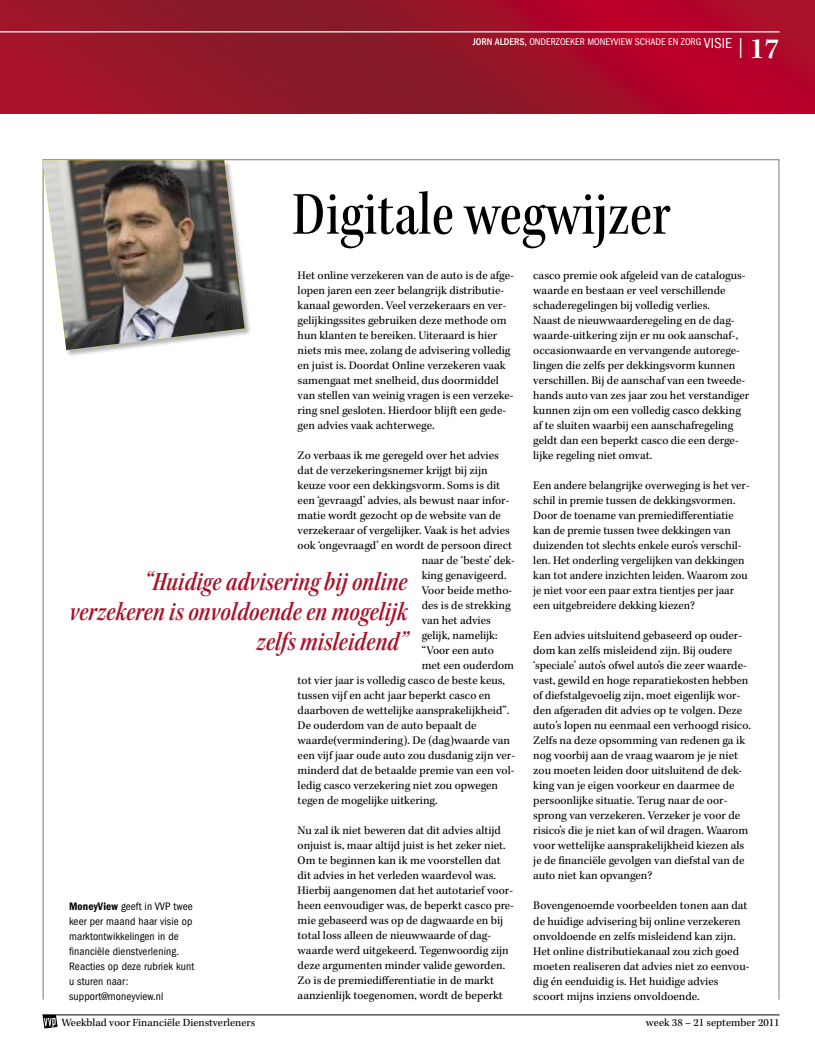
<style>
.page{position:relative;width:815px;height:1053px;background:#fff}
.page>*{position:absolute;margin:0;border:0;box-sizing:border-box;transform-origin:0 0}
.t1{font:63.75px "Kepler Std Medium Cn Subh";letter-spacing:.005em;color:#000}
.t2{font:27.5px/30px "Kepler Std Semibold Cn It Subh";letter-spacing:.005em;color:#a9132a;text-align:right}
.t3{font:11.88px/15px "Kepler Std";color:#000}
.t4{font:condensed 11.25px/15px "ITC Franklin Gothic Std";letter-spacing:.01em;color:#000}
.t5{font:11.25px "Kepler Std";color:#000}
.t6{font:condensed 10px "ITC Franklin Gothic Std";color:#fff}
.s1{font-weight:500}
.s2{font-size:15px}
.s3{font-size:20px}
.s4{font-family:"Kepler Std";font-weight:600;font-stretch:normal;font-size:30px}
.s5{font-family:"ITC Franklin Gothic Std Dm Cd";font-stretch:normal}
</style>
<div class="page">
<svg style="left:0;top:0;width:815px;height:113px;background:#9d1229"></svg>
<hr style="left:0;top:31px;width:780px;height:1px;background:#fff">
<div style="left:43px;top:160px;width:209px;height:197px;background:#000;opacity:.3"></div>
<img style="left:43px;top:160px;width:202px;height:190px">
<hr style="left:43px;top:1014px;width:737px;height:1px;background:#000">
<svg style="left:43px;top:1014px;width:15px;height:14px"></svg>
<p class="t6" style="left:473px;top:36px;width:308px"><span class="s1">JORN ALDERS,</span> onderzoeker moneyview schade en zorg <span class="s2">Visie</span> <span class="s3">|</span> <span class="s4">17</span></p>
<h1 class="t1" style="left:292px;top:179px;width:380px">Digitale wegwijzer</h1>
<p class="t3" style="left:298px;top:268px;width:218px">Het online verzekeren van de auto is de afge&shy;lopen jaren een zeer belangrijk distributie&shy;kanaal geworden. Veel verzekeraars en ver&shy;gelijkingssites gebruiken deze methode om hun klanten te bereiken. Uiteraard is hier niets mis mee, zolang de advisering volledig en juist is. Doordat Online verzekeren vaak samengaat met snelheid, dus doormiddel van stellen van weinig vragen is een verzeke&shy;ring snel gesloten. Hierdoor blijft een gede&shy;gen advies vaak achterwege.</p>
<p class="t3" style="left:298px;top:448px;width:203px">Zo verbaas ik me geregeld over het advies</p>
<p class="t3" style="left:298px;top:463px;width:191px">dat de verzekeringsnemer krijgt bij zijn</p>
<p class="t3" style="left:298px;top:478px;width:204px">keuze voor een dekkingsvorm. Soms is dit</p>
<p class="t3" style="left:298px;top:493px;width:213px">een ‘gevraagd’ advies, als bewust naar infor-</p>
<p class="t3" style="left:298px;top:508px;width:205px">matie wordt gezocht op de website van de</p>
<p class="t3" style="left:298px;top:523px;width:214px">verzekeraar of vergelijker. Vaak is het advies</p>
<p class="t3" style="left:298px;top:538px;width:216px">ook ‘ongevraagd’ en wordt de persoon direct</p>
<p class="t3" style="left:422px;top:553px;width:95px">naar de ‘beste’ dek-</p>
<p class="t3" style="left:422px;top:568px;width:86px">king genavigeerd.</p>
<p class="t3" style="left:422px;top:583px;width:92px">Voor beide metho-</p>
<p class="t3" style="left:422px;top:598px;width:91px">des is de strekking</p>
<p class="t3" style="left:422px;top:613px;width:71px">van het advies</p>
<p class="t3" style="left:422px;top:628px;width:77px">gelijk, namelijk:</p>
<p class="t3" style="left:422px;top:643px;width:74px">“Voor een auto</p>
<p class="t3" style="left:422px;top:658px;width:94px">met een ouderdom</p>
<p class="t3" style="left:298px;top:673px;width:209px">tot vier jaar is volledig casco de beste keus,</p>
<p class="t3" style="left:298px;top:688px;width:195px">tussen vijf en acht jaar beperkt casco en</p>
<p class="t3" style="left:298px;top:703px;width:213px">daarboven de wettelijke aansprakelijkheid”.</p>
<p class="t3" style="left:298px;top:718px;width:181px">De ouderdom van de auto bepaalt de</p>
<p class="t3" style="left:298px;top:733px;width:214px">waarde(vermindering). De (dag)waarde van</p>
<p class="t3" style="left:298px;top:748px;width:219px">een vijf jaar oude auto zou dusdanig zijn ver-</p>
<p class="t3" style="left:298px;top:763px;width:218px">minderd dat de betaalde premie van een vol-</p>
<p class="t3" style="left:298px;top:778px;width:202px">ledig casco verzekering niet zou opwegen</p>
<p class="t3" style="left:298px;top:793px;width:142px">tegen de mogelijke uitkering.</p>
<p class="t3" style="left:298px;top:823px;width:218px">Nu zal ik niet beweren dat dit advies altijd onjuist is, maar altijd juist is het zeker niet.<br>Om te beginnen kan ik me voorstellen dat dit advies in het verleden waardevol was.<br>Hierbij aangenomen dat het autotarief voor&shy;heen eenvoudiger was, de beperkt casco pre&shy;mie gebaseerd was op de dagwaarde en bij total loss alleen de nieuwwaarde of dag&shy;waarde werd uitgekeerd. Tegenwoordig zijn deze argumenten minder valide geworden.<br>Zo is de premiedifferentiatie in de markt aanzienlijk toegenomen, wordt de beperkt</p>
<p class="t3" style="left:533px;top:268px;width:217px">casco premie ook afgeleid van de catalogus&shy;waarde en bestaan er veel verschillende schaderegelingen bij volledig verlies.<br>Naast de nieuwwaarderegeling en de dag&shy;waarde-uitkering zijn er nu ook aanschaf-, occasionwaarde en vervangende autorege&shy;lingen die zelfs per dekkingsvorm kunnen verschillen. Bij de aanschaf van een tweede&shy;hands auto van zes jaar zou het verstandiger kunnen zijn om een volledig casco dekking af te sluiten waarbij een aanschafregeling geldt dan een beperkt casco die een derge&shy;lijke regeling niet omvat.</p>
<p class="t3" style="left:533px;top:478px;width:218px">Een andere belangrijke overweging is het ver&shy;schil in premie tussen de dekkingsvormen.<br>Door de toename van premiedifferentiatie kan de premie tussen twee dekkingen van duizenden tot slechts enkele euro’s verschil&shy;len. Het onderling vergelijken van dekkingen kan tot andere inzichten leiden. Waarom zou je niet voor een paar extra tientjes per jaar een uitgebreidere dekking kiezen?</p>
<p class="t3" style="left:533px;top:628px;width:219px">Een advies uitsluitend gebaseerd op ouder&shy;dom kan zelfs misleidend zijn. Bij oudere ‘speciale’ auto’s ofwel auto’s die zeer waarde&shy;vast, gewild en hoge reparatiekosten hebben of diefstalgevoelig zijn, moet eigenlijk wor&shy;den afgeraden dit advies op te volgen. Deze auto's lopen nu eenmaal een verhoogd risico.<br>Zelfs na deze opsomming van redenen ga ik nog voorbij aan de vraag waarom je je niet zou moeten leiden door uitsluitend de dek&shy;king van je eigen voorkeur en daarmee de persoonlijke situatie. Terug naar de oor&shy;sprong van verzekeren. Verzeker je voor de risico’s die je niet kan of wil dragen. Waarom voor wettelijke aansprakelijkheid kiezen als je de financiële gevolgen van diefstal van de auto niet kan opvangen?</p>
<p class="t3" style="left:533px;top:898px;width:218px">Bovengenoemde voorbeelden tonen aan dat de huidige advisering bij online verzekeren onvoldoende en zelfs misleidend kan zijn.<br>Het online distributiekanaal zou zich goed moeten realiseren dat advies niet zo eenvou&shy;dig én eenduidig is. Het huidige advies scoort mijns inziens onvoldoende.</p>
<h2 class="t2" style="left:69px;top:567px;width:340px">“Huidige advisering bij online verzekeren is onvoldoende en mogelijk zelfs misleidend”</h2>
<p class="t4" style="left:69px;top:898px;width:127px"><span class="s5">MoneyView</span> geeft in VVP twee keer per maand haar visie op marktontwikkelingen in de financiële dienstverlening.<br>Reacties op deze rubriek kunt u sturen naar: support@moneyview.nl</p>
<p class="t5" style="left:61px;top:1016px;width:195px">Weekblad voor Financiële Dienstverleners</p>
<p class="t5" style="left:646px;top:1016px;width:135px">week 38 – 21 september 2011</p>
</div>
